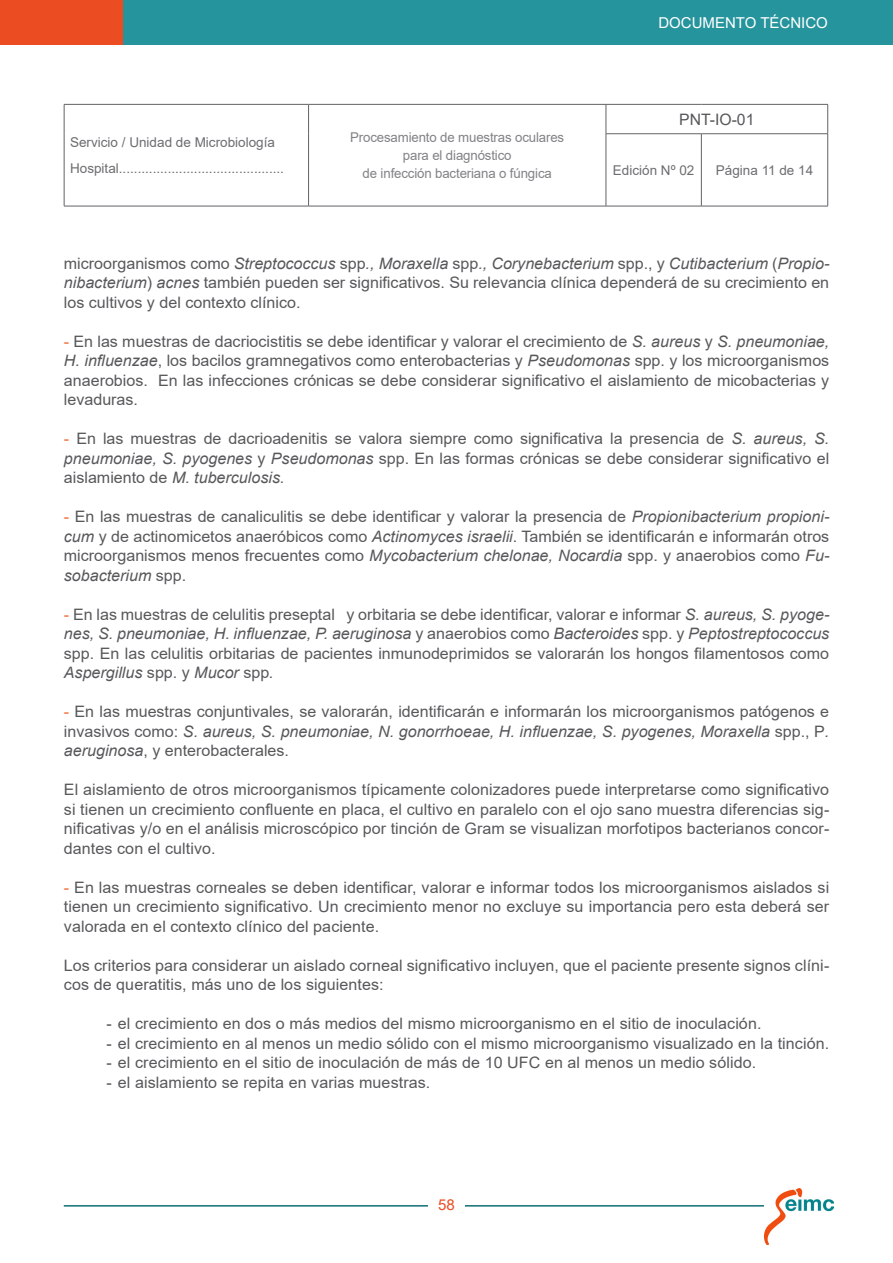
<style>
.page{position:relative;width:893px;height:1263px;background:#fff}
.page>*{position:absolute;margin:0;border:0;box-sizing:border-box;transform-origin:0 0}
.texte_comu{font:15.75px/19.5px "Arial";letter-spacing:.005em;color:#57585a;text-align:justify}
.t1{font:15px "Arial";color:#fff}
.t2{font:15px "Arial";color:#ec4c21}
.texte_comu-2{font:13.5px "Arial";color:#6c6d70}
.t3{font:13.5px "Arial";letter-spacing:-.01em;color:#808285}
.s1{font-style:italic}
.s2{color:#f37342}
</style>
<div class="page">
<hr style="left:64px;top:1205px;width:769px;height:1px;background:#106e76">
<div style="left:428px;top:1192px;width:37px;height:26px;background:#fff"></div>
<div style="left:0;top:0;width:123px;height:45px;background:#ec4c21"></div>
<div style="left:123px;top:0;width:770px;height:45px;background:#26949c"></div>
<img style="left:764px;top:1188px;width:69px;height:56px">
<hr style="left:64px;top:206px;width:245px;height:1px;background:#636366">
<hr style="left:64px;top:104px;width:245px;height:1px;background:#636366">
<svg style="left:64px;top:105px;width:1px;height:29px"></svg>
<hr style="left:309px;top:104px;width:297px;height:1px;background:#636366">
<svg style="left:308px;top:105px;width:1px;height:29px"></svg>
<hr style="left:64px;top:134px;width:1px;height:72px;background:#636366">
<hr style="left:308px;top:134px;width:1px;height:72px;background:#636366">
<hr style="left:606px;top:104px;width:95px;height:1px;background:#636366">
<svg style="left:606px;top:105px;width:1px;height:28px"></svg>
<hr style="left:701px;top:104px;width:127px;height:1px;background:#636366">
<svg style="left:827px;top:105px;width:1px;height:28px"></svg>
<hr style="left:606px;top:133px;width:95px;height:1px;background:#636366">
<hr style="left:606px;top:134px;width:1px;height:72px;background:#636366">
<hr style="left:701px;top:133px;width:127px;height:1px;background:#636366">
<hr style="left:701px;top:134px;width:1px;height:72px;background:#636366">
<hr style="left:827px;top:134px;width:1px;height:72px;background:#636366">
<hr style="left:309px;top:206px;width:297px;height:1px;background:#636366">
<hr style="left:606px;top:206px;width:95px;height:1px;background:#636366">
<hr style="left:701px;top:206px;width:127px;height:1px;background:#636366">
<p class="t1" style="left:658px;top:12px;width:171px">DOCUMENTO TÉCNICO</p>
<p class="texte_comu-2" style="left:70px;top:133px;width:206px">Servicio / Unidad de Microbiología</p>
<p class="texte_comu-2" style="left:70px;top:159px;width:215px">Hospital............................................</p>
<p class="t3" style="left:350px;top:128px;width:216px">Procesamiento de muestras oculares</p>
<p class="t3" style="left:403px;top:146px;width:110px">para el diagnóstico</p>
<p class="t3" style="left:363px;top:164px;width:191px">de infección bacteriana o fúngica</p>
<p class="texte_comu" style="left:679px;top:109px;width:77px">PNT-IO-01</p>
<p class="texte_comu-2" style="left:613px;top:161px;width:83px">Edición Nº 02</p>
<p class="texte_comu-2" style="left:716px;top:161px;width:99px">Página 11 de 14</p>
<p class="texte_comu" style="left:64px;top:253px;width:767px">microorganismos como <span class="s1">Streptococcus</span> spp<span class="s1">., Moraxella</span> spp<span class="s1">., Corynebacterium</span> spp., y <span class="s1">Cutibacterium</span> (<span class="s1">Propio&shy;nibacterium</span>) <span class="s1">acnes</span> también pueden ser significativos. Su relevancia clínica dependerá de su crecimiento en los cultivos y del contexto clínico.</p>
<p class="texte_comu" style="left:64px;top:331px;width:767px"><span class="s2">-</span> En las muestras de dacriocistitis se debe identificar y valorar el crecimiento de <span class="s1">S. aureus</span> y <span class="s1">S. pneumoniae, H. influenzae</span>, los bacilos gramnegativos como enterobacterias y <span class="s1">Pseudomonas</span> spp. y los microorganismos anaerobios. En las infecciones crónicas se debe considerar significativo el aislamiento de micobacterias y levaduras.</p>
<p class="texte_comu" style="left:64px;top:429px;width:767px"><span class="s2">-</span> En las muestras de dacrioadenitis se valora siempre como significativa la presencia de <span class="s1">S. aureus, S. pneumoniae, S. pyogenes</span> y <span class="s1">Pseudomonas</span> spp. En las formas crónicas se debe considerar significativo el aislamiento de <span class="s1">M. tuberculosis.</span></p>
<p class="texte_comu" style="left:64px;top:507px;width:767px"><span class="s2">-</span> En las muestras de canaliculitis se debe identificar y valorar la presencia de <span class="s1">Propionibacterium propioni&shy;cum</span> y de actinomicetos anaeróbicos como <span class="s1">Actinomyces israelii</span>. También se identificarán e informarán otros microorganismos menos frecuentes como <span class="s1">Mycobacterium chelonae, Nocardia</span> spp. y anaerobios como <span class="s1">Fu&shy;sobacterium</span> spp.</p>
<p class="texte_comu" style="left:64px;top:604px;width:767px"><span class="s2">-</span> En las muestras de celulitis preseptal y orbitaria se debe identificar, valorar e informar <span class="s1">S. aureus, S. pyoge&shy;nes, S. pneumoniae, H. influenzae, P. aeruginosa</span> y anaerobios como <span class="s1">Bacteroides</span> spp. y <span class="s1">Peptostreptococcus </span>spp. En las celulitis orbitarias de pacientes inmunodeprimidos se valorarán los hongos filamentosos como <span class="s1">Aspergillus</span> spp. y <span class="s1">Mucor</span> spp<span class="s1">.</span></p>
<p class="texte_comu" style="left:64px;top:702px;width:767px"><span class="s2">-</span> En las muestras conjuntivales, se valorarán, identificarán e informarán los microorganismos patógenos e invasivos como: <span class="s1">S. aureus, S. pneumoniae, N. gonorrhoeae, H. influenzae, S. pyogenes, Moraxella</span> spp., P<span class="s1">. aeruginosa</span>, y enterobacterales.</p>
<p class="texte_comu" style="left:64px;top:780px;width:767px">El aislamiento de otros microorganismos típicamente colonizadores puede interpretarse como significativo si tienen un crecimiento confluente en placa, el cultivo en paralelo con el ojo sano muestra diferencias sig&shy;nificativas y/o en el análisis microscópico por tinción de Gram se visualizan morfotipos bacterianos concor&shy;dantes con el cultivo.</p>
<p class="texte_comu" style="left:64px;top:877px;width:767px"><span class="s2">-</span> En las muestras corneales se deben identificar, valorar e informar todos los microorganismos aislados si tienen un crecimiento significativo. Un crecimiento menor no excluye su importancia pero esta deberá ser valorada en el contexto clínico del paciente.</p>
<p class="texte_comu" style="left:64px;top:955px;width:767px">Los criterios para considerar un aislado corneal significativo incluyen, que el paciente presente signos clíni&shy;cos de queratitis, más uno de los siguientes:</p>
<p class="texte_comu" style="left:106px;top:1014px;width:656px">- el crecimiento en dos o más medios del mismo microorganismo en el sitio de inoculación.</p>
<p class="texte_comu" style="left:106px;top:1033px;width:724px">- el crecimiento en al menos un medio sólido con el mismo microorganismo visualizado en la tinción.</p>
<p class="texte_comu" style="left:106px;top:1053px;width:651px">- el crecimiento en el sitio de inoculación de más de 10 UFC en al menos un medio sólido.</p>
<p class="texte_comu" style="left:106px;top:1072px;width:325px">- el aislamiento se repita en varias muestras.</p>
<p class="t2" style="left:438px;top:1194px;width:18px">58</p>
</div>
